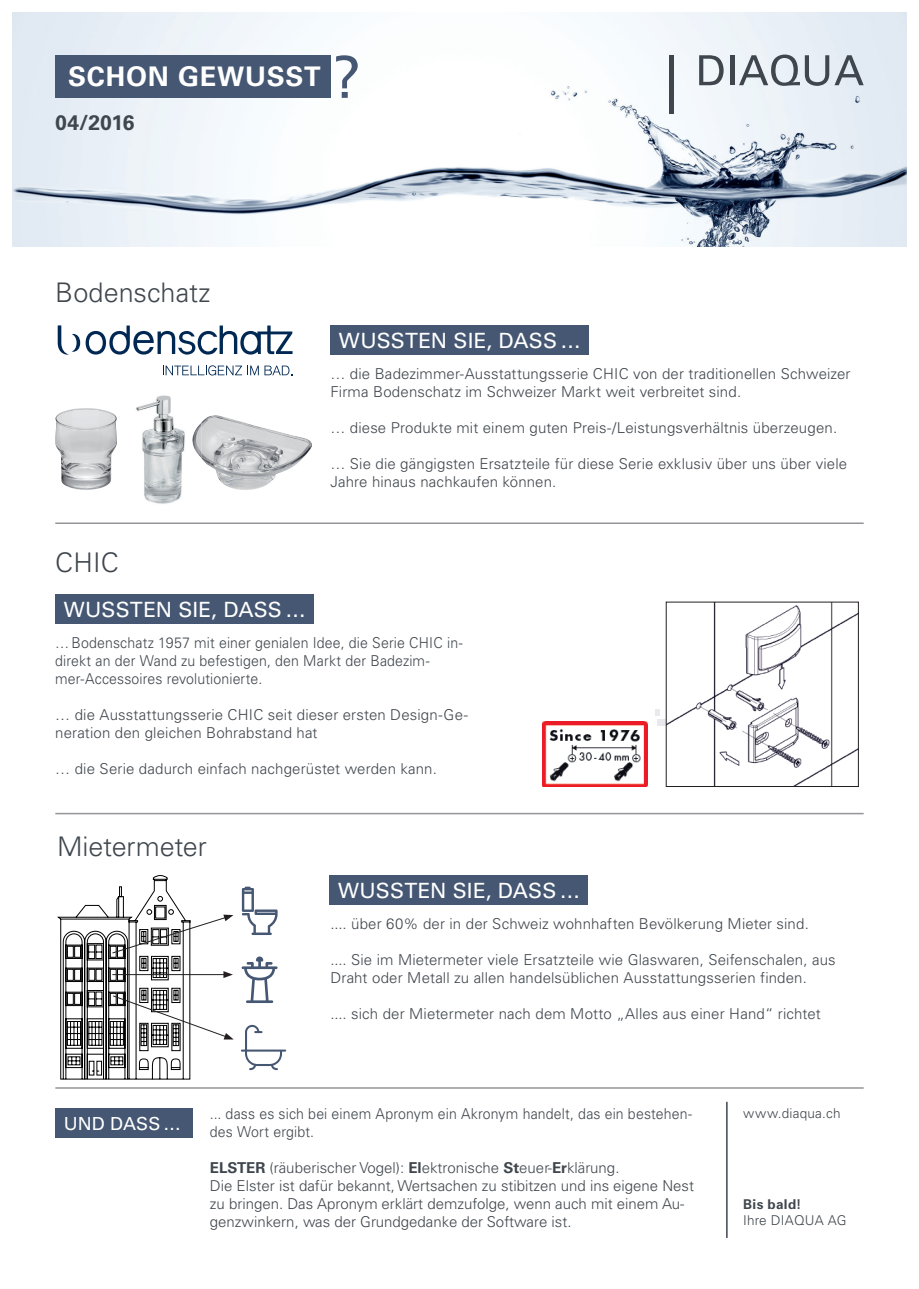
<style>
.page{position:relative;width:919px;height:1289px;background:#fff}
.page>*{position:absolute;margin:0;border:0;box-sizing:border-box;transform-origin:0 0}
.t1{font:300 27px "Univers LT Pro 45";color:#3f464d}
.t2{font:700 27px "Univers LT Pro 65";letter-spacing:.03em;color:#fff}
.t3{font:21px "Univers LT Pro 55 Roman";letter-spacing:.01em;color:#fff}
.t4{font:700 21px "Univers LT Pro 65";letter-spacing:-.005em;color:#3f464d}
.t5{font:18px "Univers LT Pro 55 Roman";letter-spacing:.005em;color:#fff}
.t6{font:300 15px/18px "Univers LT Pro 45";letter-spacing:.01em;color:#3f464d}
.t7{font:300 15px/18px "Univers LT Pro 45";letter-spacing:.01em;color:#3f464d;scale:.94 1}
.t8{font:300 13.5px "Univers LT Pro 45";letter-spacing:.015em;color:#3f464d}
.t9{font:700 13.5px "Univers LT Pro 65";letter-spacing:.025em;color:#3f464d}
.s1{font-family:"Univers LT Pro 65";font-weight:700}
</style>
<div class="page">
<img style="left:13px;top:13px;width:893px;height:234px">
<svg style="left:699px;top:55px;width:24px;height:30px"></svg>
<hr style="left:730px;top:55px;width:4px;height:30px;background:#3f464d">
<svg style="left:739px;top:55px;width:124px;height:31px;background:#b3bac1"></svg>
<hr style="left:669px;top:55px;width:4px;height:59px;background:#3f464d">
<hr style="left:55px;top:522px;width:808px;height:2px;background:#939598">
<hr style="left:55px;top:812px;width:808px;height:2px;background:#939598">
<hr style="left:55px;top:1087px;width:808px;height:1px;background:#939598">
<div style="left:55px;top:55px;width:275px;height:43px;background:#455772"></div>
<div style="left:330px;top:325px;width:258px;height:30px;background:#455772"></div>
<div style="left:330px;top:875px;width:257px;height:30px;background:#455772"></div>
<div style="left:55px;top:1108px;width:138px;height:29px;background:#455772"></div>
<div style="left:55px;top:594px;width:258px;height:30px;background:#455772"></div>
<svg style="left:336px;top:55px;width:22px;height:43px"></svg>
<hr style="left:726px;top:1101px;width:1px;height:136px;background:#3f464d">
<svg style="left:655px;top:709px;width:5px;height:6px"></svg>
<div style="left:657px;top:719px;width:8px;height:7px;background:#e8e9ec"></div>
<svg style="left:163px;top:365px;width:129px;height:10px"></svg>
<svg style="left:58px;top:325px;width:234px;height:29px"></svg>
<img style="left:55px;top:408px;width:62px;height:82px">
<img style="left:201px;top:415px;width:111px;height:75px">
<img style="left:136px;top:395px;width:49px;height:109px">
<img style="left:192px;top:423px;width:9px;height:35px">
<svg style="left:242px;top:886px;width:35px;height:49px"></svg>
<svg style="left:241px;top:956px;width:36px;height:47px"></svg>
<svg style="left:241px;top:1024px;width:45px;height:46px"></svg>
<svg style="left:57px;top:875px;width:177px;height:204px"></svg>
<img style="left:667px;top:603px;width:189px;height:181px">
<img style="left:542px;top:721px;width:105px;height:65px">
<h1 class="t2" style="left:68px;top:61px;width:254px">SCHON GEWUSST</h1>
<h2 class="t4" style="left:55px;top:110px;width:81px">04/2016</h2>
<h1 class="t1" style="left:55px;top:276px;width:157px">Bodenschatz</h1>
<h1 class="t1" style="left:55px;top:545px;width:65px">CHIC</h1>
<h2 class="t3" style="left:64px;top:597px;width:244px">WUSSTEN SIE, DASS …</h2>
<h2 class="t3" style="left:339px;top:328px;width:244px">WUSSTEN SIE, DASS …</h2>
<p class="t6" style="left:330px;top:364px;width:521px">… die Badezimmer-Ausstattungsserie CHIC von der traditionellen Schweizer<br>Firma Bodenschatz im Schweizer Markt weit verbreitet sind.</p>
<p class="t6" style="left:330px;top:418px;width:508px">… diese Produkte mit einem guten Preis-/Leistungsverhältnis überzeugen.</p>
<p class="t6" style="left:330px;top:454px;width:518px">… Sie die gängigsten Ersatzteile für diese Serie exklusiv über uns über viele<br>Jahre hinaus nachkaufen können.</p>
<p class="t7" style="left:55px;top:633px;width:435px">… Bodenschatz 1957 mit einer genialen Idee, die Serie CHIC in&shy;direkt an der Wand zu befestigen, den Markt der Badezim&shy;mer-Accessoires revolutionierte.</p>
<p class="t6" style="left:55px;top:705px;width:414px">… die Ausstattungsserie CHIC seit dieser ersten Design-Ge&shy;neration den gleichen Bohrabstand hat</p>
<p class="t6" style="left:55px;top:759px;width:383px">… die Serie dadurch einfach nachgerüstet werden kann.</p>
<h1 class="t1" style="left:57px;top:830px;width:151px">Mietermeter</h1>
<h2 class="t3" style="left:338px;top:877px;width:244px">WUSSTEN SIE, DASS …</h2>
<p class="t6" style="left:330px;top:914px;width:480px">.... über 60% der in der Schweiz wohnhaften Bevölkerung Mieter sind.</p>
<p class="t6" style="left:330px;top:950px;width:506px">.... Sie im Mietermeter viele Ersatzteile wie Glaswaren, Seifenschalen, aus<br>Draht oder Metall zu allen handelsüblichen Ausstattungsserien finden.</p>
<p class="t6" style="left:330px;top:1004px;width:491px">.... sich der Mietermeter nach dem Motto „Alles aus einer Hand“ richtet</p>
<p class="t5" style="left:64px;top:1112px;width:119px">UND DASS …</p>
<p class="t7" style="left:210px;top:1104px;width:514px">... dass es sich bei einem Apronym ein Akronym handelt, das ein bestehen&shy;des Wort ergibt.</p>
<p class="t6" style="left:210px;top:1158px;width:485px"><span class="s1">ELSTER</span> (räuberischer Vogel): <span class="s1">El</span>ektronische <span class="s1">St</span>euer-<span class="s1">Er</span>klärung.<br>Die Elster ist dafür bekannt, Wertsachen zu stibitzen und ins eigene Nest zu bringen. Das Apronym erklärt demzufolge, wenn auch mit einem Au&shy;genzwinkern, was der Grundgedanke der Software ist.</p>
<p class="t8" style="left:743px;top:1104px;width:99px">www.diaqua.ch</p>
<p class="t9" style="left:743px;top:1195px;width:60px">Bis bald!</p>
<p class="t8" style="left:743px;top:1212px;width:105px">Ihre DIAQUA AG</p>
</div>
